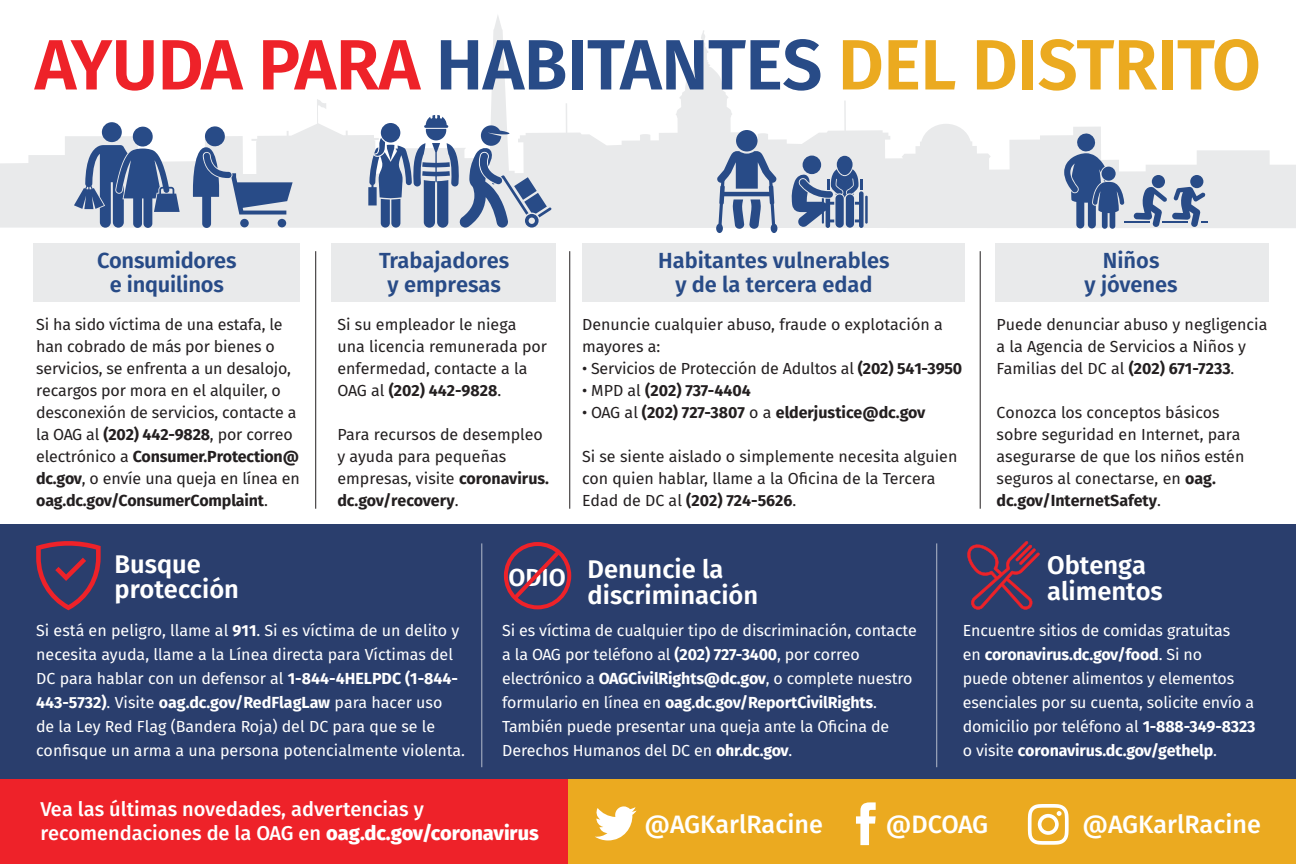
<style>
.page{position:relative;width:1296px;height:864px;background:#fff}
.page>*{position:absolute;margin:0;border:0;box-sizing:border-box;transform-origin:0 0}
.t1{font:600 71.2px "Fira Sans";letter-spacing:-.01em;color:#ebaa20}
.t2{font:600 25.4px/25.4px "Fira Sans";color:#fff}
.t3{font:500 25.2px "Fira Sans";color:#fff}
.t4{font:600 24.6px "Fira Sans";color:#fff}
.t5{font:600 21.8px/23.8px "Fira Sans";color:#284b87;text-align:center}
.t6{font:500 20px/24px "Fira Sans";color:#fff}
.t7{font:16px/22px "Fira Sans";color:#231f20}
.t8{font:16px/24px "Fira Sans";letter-spacing:-.01em;color:#fff}
.t9{font:700 16px "Fira Sans";color:#231f20}
.s1{color:#ee2229}
.s2{color:#284b87}
.s3{font-weight:700}
.s4{font-weight:400}
.s5{font-weight:800}
</style>
<div class="page">
<svg style="left:0;top:15px;width:1296px;height:213px"></svg>
<svg style="left:368px;top:115px;width:184px;height:113px"></svg>
<div style="left:381px;top:123px;width:19px;height:20px;background:#284b87;border-radius:50%"></div>
<hr style="left:865px;top:196px;width:3px;height:28px;background:#284b87">
<svg style="left:791px;top:156px;width:73px;height:72px;background:#7a8fb1"></svg>
<svg style="left:191px;top:125px;width:102px;height:103px"></svg>
<svg style="left:102px;top:122px;width:20px;height:20px"></svg>
<svg style="left:74px;top:126px;width:106px;height:102px;background:#8598b8"></svg>
<div style="left:736px;top:130px;width:22px;height:22px;background:#284b87;border-radius:50%"></div>
<svg style="left:717px;top:151px;width:60px;height:79px;background:#899bb9"></svg>
<div style="left:771px;top:224px;width:6px;height:9px;background:#284b87;border-radius:50%"></div>
<div style="left:716px;top:224px;width:7px;height:9px;background:#284b87;border-radius:50%"></div>
<svg style="left:1064px;top:133px;width:144px;height:96px"></svg>
<div style="left:0;top:525px;width:1296px;height:285px;background:#2a3e6d"></div>
<svg style="left:36px;top:541px;width:65px;height:69px"></svg>
<svg style="left:967px;top:541px;width:73px;height:69px"></svg>
<hr style="left:980px;top:251px;width:1px;height:258px;background:#231f20">
<hr style="left:569px;top:251px;width:1px;height:258px;background:#231f20">
<hr style="left:315px;top:251px;width:1px;height:258px;background:#231f20">
<div style="left:996px;top:243px;width:273px;height:59px;background:#e9eaeb"></div>
<div style="left:331px;top:243px;width:225px;height:59px;background:#e9eaeb"></div>
<div style="left:582px;top:243px;width:383px;height:59px;background:#e9eaeb"></div>
<div style="left:34px;top:243px;width:266px;height:59px;background:#e9eaeb"></div>
<div style="left:504px;top:542px;width:67px;height:67px;border:4px solid #ee2229;border-radius:50%"></div>
<svg style="left:510px;top:547px;width:54px;height:56px"></svg>
<div style="left:0;top:780px;width:1296px;height:84px;background:#ee2229"></div>
<div style="left:569px;top:780px;width:727px;height:84px;background:#ebaa20"></div>
<svg style="left:856px;top:802px;width:20px;height:43px"></svg>
<svg style="left:595px;top:806px;width:42px;height:34px"></svg>
<svg style="left:1028px;top:804px;width:41px;height:41px"></svg>
<hr style="left:481px;top:543px;width:1px;height:224px;background:#fff">
<hr style="left:936px;top:543px;width:1px;height:224px;background:#fff">
<h1 class="t1" style="left:35px;top:15px;width:1228px"><span class="s1">AYUDA PARA</span> <span class="s2">HABITANTES</span> DEL DISTRITO</h1>
<h3 class="t5" style="left:97px;top:249px;width:141px">Consumidores e inquilinos</h3>
<p class="t7" style="left:36px;top:314px;width:265px">Si ha sido víctima de una estafa, le han cobrado de más por bienes o servicios, se enfrenta a un desalojo, recargos por mora en el alquiler, o desconexión de servicios, contacte a la OAG al <span class="s3">(202) 442-9828</span>, por correo electrónico a <span class="s3">Consumer.Protection@ dc.gov</span>, o envíe una queja en línea en <span class="s3">oag.dc.gov/ConsumerComplaint</span>.</p>
<h2 class="t2" style="left:115px;top:551px;width:126px">Busque protección</h2>
<h3 class="t5" style="left:379px;top:249px;width:131px">Trabajadores y empresas</h3>
<p class="t7" style="left:337px;top:314px;width:211px">Si su empleador le niega una licencia remunerada por enfermedad, contacte a la<br>OAG al <span class="s3">(202) 442-9828</span>.</p>
<p class="t7" style="left:337px;top:424px;width:213px">Para recursos de desempleo y ayuda para pequeñas empresas, visite <span class="s3">coronavirus. dc.gov/recovery</span>.</p>
<h3 class="t5" style="left:658px;top:249px;width:233px">Habitantes vulnerables y de la tercera edad</h3>
<p class="t7" style="left:582px;top:314px;width:362px">Denuncie cualquier abuso, fraude o explotación a mayores a:</p>
<p class="t7" style="left:582px;top:358px;width:382px">• Servicios de Protección de Adultos al <span class="s3">(202) 541-3950</span></p>
<p class="t9" style="left:582px;top:379px;width:170px"><span class="s4">• MPD al</span> (202) 737-4404</p>
<p class="t9" style="left:582px;top:401px;width:345px"><span class="s4">• OAG al</span> (202) 727-3807 <span class="s4">o a</span> elderjustice@dc.gov</p>
<p class="t7" style="left:582px;top:446px;width:377px">Si se siente aislado o simplemente necesita alguien con quien hablar, llame a la Oficina de la Tercera<br>Edad de DC al <span class="s3">(202) 724-5626</span>.</p>
<h3 class="t4" style="left:508px;top:560px;width:59px">ODIO</h3>
<h2 class="t2" style="left:588px;top:557px;width:172px">Denuncie la discriminación</h2>
<h3 class="t5" style="left:1085px;top:249px;width:95px">Niños<br>y jóvenes</h3>
<p class="t7" style="left:997px;top:314px;width:272px">Puede denunciar abuso y negligencia a la Agencia de Servicios a Niños y<br>Familias del DC al <span class="s3">(202) 671-7233</span>.</p>
<p class="t7" style="left:997px;top:402px;width:249px">Conozca los conceptos básicos sobre seguridad en Internet, para asegurarse de que los niños estén seguros al conectarse, en <span class="s3">oag. dc.gov/InternetSafety</span>.</p>
<h2 class="t2" style="left:1047px;top:553px;width:117px">Obtenga alimentos</h2>
<p class="t8" style="left:36px;top:618px;width:430px">Si está en peligro, llame al <span class="s3">911</span>. Si es víctima de un delito y necesita ayuda, llame a la Línea directa para Víctimas del DC para hablar con un defensor al <span class="s3">1-844-4HELPDC (1-844- 443-5732)</span>. Visite <span class="s3">oag.dc.gov/RedFlagLaw</span> para hacer uso<br>de la Ley Red Flag (Bandera Roja) del DC para que se le confisque un arma a una persona potencialmente violenta.</p>
<p class="t8" style="left:502px;top:618px;width:416px">Si es víctima de cualquier tipo de discriminación, contacte a la OAG por teléfono al <span class="s3">(202) 727-3400</span>, por correo electrónico a <span class="s3">OAGCivilRights@dc.gov</span>, o complete nuestro formulario en línea en <span class="s3">oag.dc.gov/ReportCivilRights</span>.<br>También puede presentar una queja ante la Oficina de Derechos Humanos del DC en <span class="s3">ohr.dc.gov</span>.</p>
<p class="t8" style="left:963px;top:618px;width:294px">Encuentre sitios de comidas gratuitas<br>en <span class="s3">coronavirus.dc.gov/food</span>. Si no<br>puede obtener alimentos y elementos esenciales por su cuenta, solicite envío a domicilio por teléfono al <span class="s3">1-888-349-8323 </span>o visite <span class="s3">coronavirus.dc.gov/gethelp</span>.</p>
<p class="t6" style="left:40px;top:797px;width:500px">Vea las últimas novedades, advertencias y recomendaciones de la OAG en <span class="s5">oag.dc.gov/coronavirus</span></p>
<h3 class="t3" style="left:645px;top:807px;width:180px">@AGKarlRacine</h3>
<h3 class="t3" style="left:886px;top:807px;width:104px">@DCOAG</h3>
<h3 class="t3" style="left:1083px;top:807px;width:180px">@AGKarlRacine</h3>
</div>
